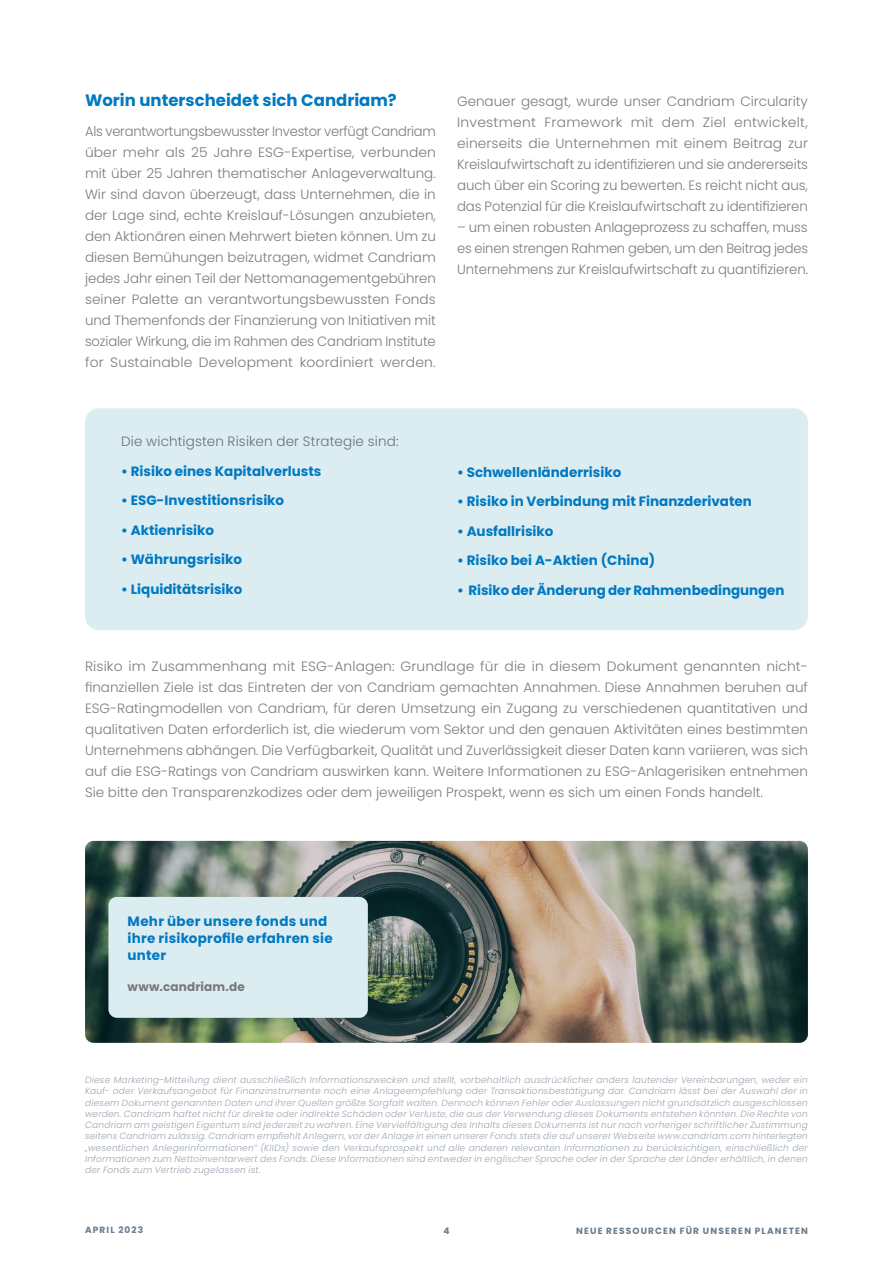
<style>
.page{position:relative;width:893px;height:1263px;background:#fff}
.page>*{position:absolute;margin:0;border:0;box-sizing:border-box;transform-origin:0 0}
.t1{font:700 16.5px "Poppins";color:#0079c2}
.t2{font:300 13.5px/21px "Poppins";letter-spacing:-.005em;color:#7a7c7f;text-align:justify}
.t3{font:700 13.5px "Poppins";color:#0079c2}
.t4{font:700 13.5px/17.2px "Poppins";letter-spacing:.02em;color:#0079c2}
.t5{font:300 13.5px "Poppins";letter-spacing:.015em;color:#65717f}
.t6{font:700 12px "Poppins";letter-spacing:.015em;color:#76787b}
.t7{font:italic 300 9px/11.2px "Poppins";letter-spacing:.025em;color:#9da5b0;text-align:justify}
.t8{font:700 9px "Poppins";letter-spacing:.13em;color:#6a7b8b}
</style>
<div class="page">
<img style="left:85px;top:841px;width:723px;height:202px">
<div style="left:108px;top:897px;width:260px;height:121px;background:#dcedf2;border-radius:9px"></div>
<div style="left:85px;top:408px;width:723px;height:222px;background:#dcedf2;border-radius:14px"></div>
<p class="t1" style="left:85px;top:89px;width:313px">Worin unterscheidet sich Candriam?</p>
<p class="t2" style="left:85px;top:120px;width:352px">Als verantwortungsbewusster Investor verfügt Candriam über mehr als 25 Jahre ESG-Expertise, verbunden mit über 25 Jahren thematischer Anlageverwaltung.<br>Wir sind davon überzeugt, dass Unternehmen, die in der Lage sind, echte Kreislauf-Lösungen anzubieten, den Aktionären einen Mehrwert bieten können. Um zu diesen Bemühungen beizutragen, widmet Candriam jedes Jahr einen Teil der Nettomanagementgebühren seiner Palette an verantwortungsbewussten Fonds und Themenfonds der Finanzierung von Initiativen mit sozialer Wirkung, die im Rahmen des Candriam Institute for Sustainable Development koordiniert werden.</p>
<p class="t2" style="left:457px;top:91px;width:352px">Genauer gesagt, wurde unser Candriam Circularity Investment Framework mit dem Ziel entwickelt, einerseits die Unternehmen mit einem Beitrag zur Kreislaufwirtschaft zu identifizieren und sie andererseits auch über ein Scoring zu bewerten. Es reicht nicht aus, das Potenzial für die Kreislaufwirtschaft zu identifizieren</p>
<p class="t2" style="left:457px;top:217px;width:352px">– um einen robusten Anlageprozess zu schaffen, muss es einen strengen Rahmen geben, um den Beitrag jedes Unternehmens zur Kreislaufwirtschaft zu quantifizieren.</p>
<p class="t5" style="left:121px;top:432px;width:279px">Die wichtigsten Risiken der Strategie sind:</p>
<p class="t3" style="left:121px;top:461px;width:202px">• Risiko eines Kapitalverlusts</p>
<p class="t3" style="left:121px;top:491px;width:165px">• ESG-Investitionsrisiko</p>
<p class="t3" style="left:121px;top:520px;width:94px">• Aktienrisiko</p>
<p class="t3" style="left:121px;top:550px;width:122px">• Währungsrisiko</p>
<p class="t3" style="left:121px;top:579px;width:123px">• Liquiditätsrisiko</p>
<p class="t3" style="left:457px;top:462px;width:166px">• Schwellenländerrisiko</p>
<p class="t3" style="left:457px;top:492px;width:296px">• Risiko in Verbindung mit Finanzderivaten</p>
<p class="t3" style="left:457px;top:521px;width:98px">• Ausfallrisiko</p>
<p class="t3" style="left:457px;top:551px;width:200px">• Risiko bei A-Aktien (China)</p>
<p class="t3" style="left:457px;top:580px;width:329px">• Risiko der Änderung der Rahmenbedingungen</p>
<p class="t2" style="left:85px;top:656px;width:725px">Risiko im Zusammenhang mit ESG-Anlagen: Grundlage für die in diesem Dokument genannten nicht&shy;finanziellen Ziele ist das Eintreten der von Candriam gemachten Annahmen. Diese Annahmen beruhen auf ESG-Ratingmodellen von Candriam, für deren Umsetzung ein Zugang zu verschiedenen quantitativen und qualitativen Daten erforderlich ist, die wiederum vom Sektor und den genauen Aktivitäten eines bestimmten Unternehmens abhängen. Die Verfügbarkeit, Qualität und Zuverlässigkeit dieser Daten kann variieren, was sich auf die ESG-Ratings von Candriam auswirken kann. Weitere Informationen zu ESG-Anlagerisiken entnehmen Sie bitte den Transparenzkodizes oder dem jeweiligen Prospekt, wenn es sich um einen Fonds handelt.</p>
<p class="t4" style="left:128px;top:912px;width:207px">Mehr über unsere fonds und ihre risikoprofile erfahren sie unter</p>
<p class="t6" style="left:128px;top:978px;width:119px">www.candriam.de</p>
<p class="t7" style="left:85px;top:1074px;width:724px">Diese Marketing-Mitteilung dient ausschließlich Informationszwecken und stellt, vorbehaltlich ausdrücklicher anders lautender Vereinbarungen, weder ein Kauf- oder Verkaufsangebot für Finanzinstrumente noch eine Anlageempfehlung oder Transaktionsbestätigung dar. Candriam lässt bei der Auswahl der in diesem Dokument genannten Daten und ihrer Quellen größte Sorgfalt walten. Dennoch können Fehler oder Auslassungen nicht grundsätzlich ausgeschlossen werden. Candriam haftet nicht für direkte oder indirekte Schäden oder Verluste, die aus der Verwendung dieses Dokuments entstehen könnten. Die Rechte von Candriam am geistigen Eigentum sind jederzeit zu wahren. Eine Vervielfältigung des Inhalts dieses Dokuments ist nur nach vorheriger schriftlicher Zustimmung seitens Candriam zulässig. Candriam empfiehlt Anlegern, vor der Anlage in einen unserer Fonds stets die auf unserer Webseite www.candriam.com hinterlegten „wesentlichen Anlegerinformationen“ (KIIDs) sowie den Verkaufsprospekt und alle anderen relevanten Informationen zu berücksichtigen, einschließlich der Informationen zum Nettoinventarwert des Fonds. Diese Informationen sind entweder in englischer Sprache oder in der Sprache der Länder erhältlich, in denen der Fonds zum Vertrieb zugelassen ist.</p>
<p class="t8" style="left:85px;top:1223px;width:60px">APRIL 2023</p>
<p class="t8" style="left:443px;top:1224px;width:8px">4</p>
<p class="t8" style="left:576px;top:1224px;width:233px">NEUE RESSOURCEN FÜR UNSEREN PLANETEN</p>
</div>
